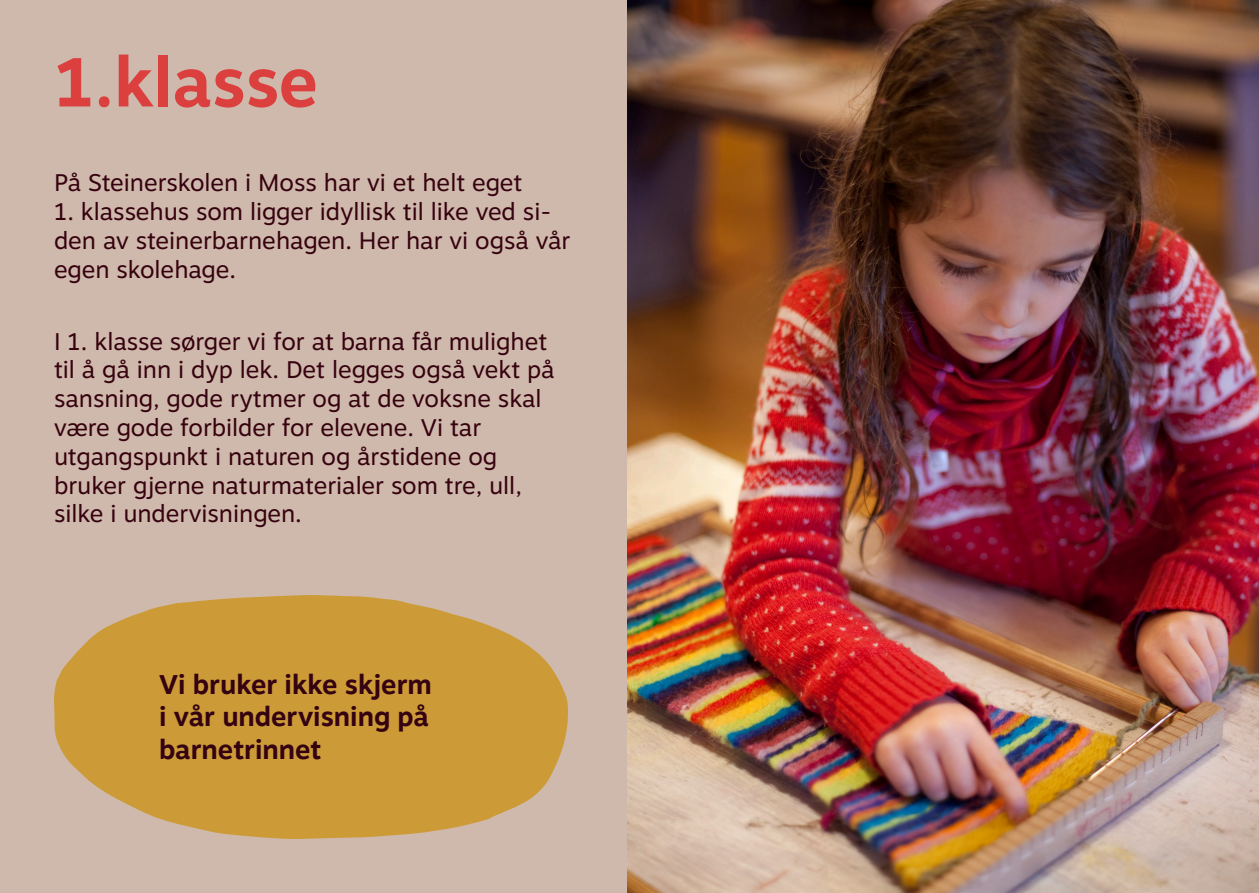
<style>
.page{position:relative;width:1259px;height:893px;background:#fff}
.page>*{position:absolute;margin:0;border:0;box-sizing:border-box;transform-origin:0 0}
.t1{font:700 69px "Motiva Sans";color:#db3f3e}
.t2{font:700 27px/32.4px "Motiva Sans";color:#340211;text-align:justify}
.t3{font:24px/28.8px "Motiva Sans";color:#36020f}
</style>
<div class="page">
<div style="left:0;top:0;width:629px;height:893px;background:#cfb9ac"></div>
<img style="left:628px;top:0;width:631px;height:893px">
<svg style="left:54px;top:595px;width:514px;height:244px;fill:#cc9b37"></svg>
<p class="t1" style="left:54px;top:31px;width:265px">1.klasse</p>
<p class="t3" style="left:54px;top:168px;width:470px">På Steinerskolen i Moss har vi et helt eget</p>
<p class="t3" style="left:54px;top:197px;width:518px">1. klassehus som ligger idyllisk til like ved si&shy;den av steinerbarnehagen. Her har vi også vår egen skolehage.</p>
<p class="t3" style="left:54px;top:326px;width:502px">I 1. klasse sørger vi for at barna får mulighet til å gå inn i dyp lek. Det legges også vekt på sansning, gode rytmer og at de voksne skal være gode forbilder for elevene. Vi tar</p>
<p class="t3" style="left:54px;top:441px;width:445px">utgangspunkt i naturen og årstidene og</p>
<p class="t3" style="left:54px;top:470px;width:469px">bruker gjerne naturmaterialer som tre, ull,</p>
<p class="t3" style="left:54px;top:499px;width:249px">silke i undervisningen.</p>
<p class="t2" style="left:159px;top:667px;width:274px">Vi bruker ikke skjerm i vår undervisning på barnetrinnet</p>
</div>
